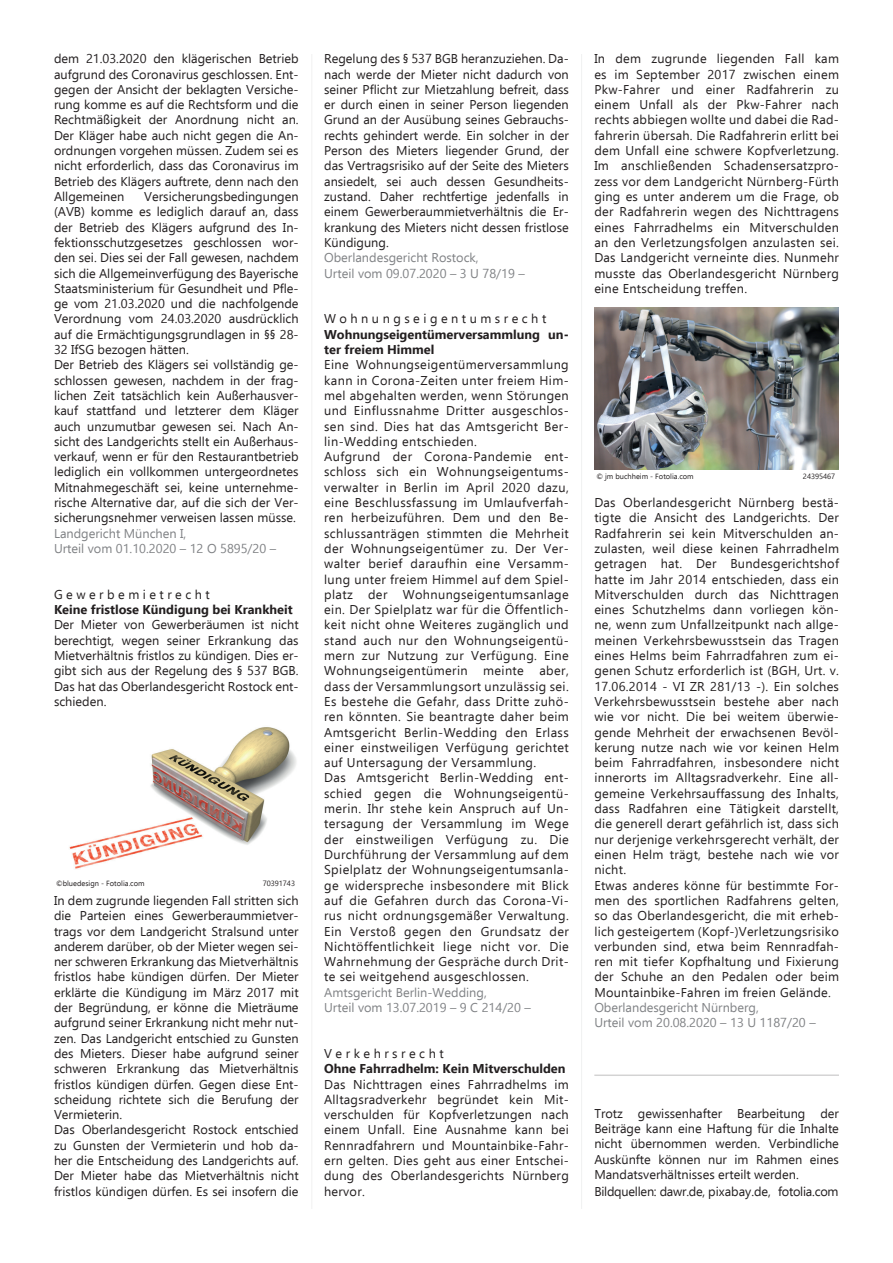
<style>
.page{position:relative;width:893px;height:1263px;background:#fff}
.page>*{position:absolute;margin:0;border:0;box-sizing:border-box;transform-origin:0 0}
.t1{font:12.75px/15.3px "Ebrima";letter-spacing:.02em;color:#231f20;text-align:justify}
.t2{font:12.75px/15.3px "Ebrima";color:#231f20}
.t3{font:12.75px/15.3px "Ebrima";color:#808285}
.t4{font:700 12.75px/15.3px "Ebrima";color:#231f20}
.t5{font:12.75px "Ebrima";letter-spacing:-.02em;color:#231f20}
.t6{font:7.5px "Ebrima";color:#231f20}
</style>
<div class="page">
<hr style="left:594px;top:1074px;width:245px;height:2px;background:#231f20">
<hr style="left:311px;top:54px;width:1px;height:1155px;background:#bcbdc0">
<hr style="left:581px;top:54px;width:1px;height:1155px;background:#bcbdc0">
<img style="left:69px;top:727px;width:228px;height:142px">
<img style="left:594px;top:308px;width:245px;height:162px">
<p class="t1" style="left:54px;top:51px;width:246px">dem 21.03.2020 den klägerischen Betrieb aufgrund des Coronavirus geschlossen. Ent&shy;gegen der Ansicht der beklagten Versiche&shy;rung komme es auf die Rechtsform und die Rechtmäßigkeit der Anordnung nicht an.<br>Der Kläger habe auch nicht gegen die An&shy;ordnungen vorgehen müssen. Zudem sei es nicht erforderlich, dass das Coronavirus im Betrieb des Klägers auftrete, denn nach den Allgemeinen</p>
<p class="t2" style="left:54px;top:188px;width:246px;text-indent:90px">Versicherungsbedingungen (AVB) komme es lediglich darauf an, dass der Betrieb des Klägers aufgrund des In&shy;fektionsschutzgesetzes geschlossen wor&shy;den sei. Dies sei der Fall gewesen, nachdem sich die Allgemeinverfügung des Bayerische Staatsministerium für Gesundheit und Pfle&shy;ge vom 21.03.2020 und die nachfolgende Verordnung vom 24.03.2020 ausdrücklich auf die Ermächtigungsgrundlagen in §§ 28- 32 IfSG bezogen hätten.<br>Der Betrieb des Klägers sei vollständig ge&shy;schlossen gewesen, nachdem in der frag&shy;lichen Zeit tatsächlich kein Außerhausver&shy;kauf stattfand und letzterer dem Kläger auch unzumutbar gewesen sei. Nach An&shy;sicht des Landgerichts stellt ein Außerhaus&shy;verkauf, wenn er für den Restaurantbetrieb lediglich ein vollkommen untergeordnetes Mitnahmegeschäft sei, keine unternehme&shy;rische Alternative dar, auf die sich der Ver&shy;sicherungsnehmer verweisen lassen müsse.</p>
<p class="t3" style="left:54px;top:525px;width:224px">Landgericht München I,<br>Urteil vom 01.10.2020 – 12 O 5895/20 –</p>
<p class="t1" style="left:54px;top:586px;width:157px">G e w e r b e m i e t r e c h t</p>
<p class="t4" style="left:54px;top:601px;width:240px">Keine fristlose Kündigung bei Krankheit</p>
<p class="t1" style="left:54px;top:617px;width:246px">Der Mieter von Gewerberäumen ist nicht berechtigt, wegen seiner Erkrankung das Mietverhältnis fristlos zu kündigen. Dies er&shy;gibt sich aus der Regelung des § 537 BGB.<br>Das hat das Oberlandesgericht Rostock ent&shy;schieden.</p>
<p class="t6" style="left:56px;top:877px;width:90px">©bluedesign - Fotolia.com</p>
<p class="t6" style="left:263px;top:877px;width:34px">70391743</p>
<p class="t2" style="left:54px;top:892px;width:246px">In dem zugrunde liegenden Fall stritten sich die Parteien eines Gewerberaummietver&shy;trags vor dem Landgericht Stralsund unter anderem darüber, ob der Mieter wegen sei&shy;ner schweren Erkrankung das Mietverhältnis fristlos habe kündigen dürfen. Der Mieter erklärte die Kündigung im März 2017 mit der Begründung, er könne die Mieträume aufgrund seiner Erkrankung nicht mehr nut&shy;zen. Das Landgericht entschied zu Gunsten des Mieters. Dieser habe aufgrund seiner schweren Erkrankung das Mietverhältnis fristlos kündigen dürfen. Gegen diese Ent&shy;scheidung richtete sich die Berufung der Vermieterin.<br>Das Oberlandesgericht Rostock entschied zu Gunsten der Vermieterin und hob da&shy;her die Entscheidung des Landgerichts auf.<br>Der Mieter habe das Mietverhältnis nicht fristlos kündigen dürfen. Es sei insofern die</p>
<p class="t1" style="left:324px;top:51px;width:246px">Regelung des § 537 BGB heranzuziehen. Da&shy;nach werde der Mieter nicht dadurch von seiner Pflicht zur Mietzahlung befreit, dass er durch einen in seiner Person liegenden Grund an der Ausübung seines Gebrauchs&shy;rechts gehindert werde. Ein solcher in der Person des Mieters liegender Grund, der das Vertragsrisiko auf der Seite des Mieters ansiedelt, sei auch dessen Gesundheits&shy;zustand. Daher rechtfertige jedenfalls in einem Gewerberaummietverhältnis die Er&shy;krankung des Mieters nicht dessen fristlose Kündigung.</p>
<p class="t3" style="left:324px;top:250px;width:202px">Oberlandesgericht Rostock,<br>Urteil vom 09.07.2020 – 3 U 78/19 –</p>
<p class="t1" style="left:324px;top:311px;width:224px">W o h n u n g s e i g e n t u m s r e c h t</p>
<p class="t4" style="left:324px;top:326px;width:246px">Wohnungseigentümerversammlung un&shy;ter freiem Himmel</p>
<p class="t1" style="left:324px;top:357px;width:246px;text-align:left">Eine Wohnungseigentümerversammlung kann in Corona-Zeiten unter freiem Him&shy;mel abgehalten werden, wenn Störungen und Einflussnahme Dritter ausgeschlos&shy;sen sind. Dies hat das Amtsgericht Ber&shy;lin-Wedding entschieden.<br>Aufgrund der Corona-Pandemie ent&shy;schloss sich ein Wohnungseigentums&shy;verwalter in Berlin im April 2020 dazu, eine Beschlussfassung im Umlaufverfah&shy;ren herbeizuführen. Dem und den Be&shy;schlussanträgen stimmten die Mehrheit der Wohnungseigentümer zu. Der Ver&shy;walter berief daraufhin eine Versamm&shy;lung unter freiem Himmel auf dem Spiel&shy;platz der Wohnungseigentumsanlage ein. Der Spielplatz war für die Öffentlich&shy;keit nicht ohne Weiteres zugänglich und stand auch nur den Wohnungseigentü&shy;mern zur Nutzung zur Verfügung. Eine Wohnungseigentümerin meinte aber, dass der Versammlungsort unzulässig sei.<br>Es bestehe die Gefahr, dass Dritte zuhö&shy;ren könnten. Sie beantragte daher beim Amtsgericht Berlin-Wedding den Erlass einer einstweiligen Verfügung gerichtet auf Untersagung der Versammlung.<br>Das Amtsgericht Berlin-Wedding ent&shy;schied gegen die Wohnungseigentü&shy;merin. Ihr stehe kein Anspruch auf Un&shy;tersagung der Versammlung im Wege der einstweiligen Verfügung zu. Die Durchführung der Versammlung auf dem Spielplatz der Wohnungseigentumsanla&shy;ge widerspreche insbesondere mit Blick auf die Gefahren durch das Corona-Vi&shy;rus nicht ordnungsgemäßer Verwaltung.<br>Ein Verstoß gegen den Grundsatz der Nichtöffentlichkeit liege nicht vor. Die Wahrnehmung der Gespräche durch Drit&shy;te sei weitgehend ausgeschlossen.</p>
<p class="t3" style="left:324px;top:984px;width:208px">Amtsgericht Berlin-Wedding,<br>Urteil vom 13.07.2019 – 9 C 214/20 –</p>
<p class="t1" style="left:324px;top:1045px;width:121px">V e r k e h r s r e c h t</p>
<p class="t4" style="left:324px;top:1060px;width:243px">Ohne Fahrradhelm: Kein Mitverschulden</p>
<p class="t1" style="left:324px;top:1076px;width:246px">Das Nichttragen eines Fahrradhelms im Alltagsradverkehr begründet kein Mit&shy;verschulden für Kopfverletzungen nach einem Unfall. Eine Ausnahme kann bei Rennradfahrern und Mountainbike-Fahr&shy;ern gelten. Dies geht aus einer Entschei&shy;dung des Oberlandesgerichts Nürnberg hervor.</p>
<p class="t1" style="left:594px;top:51px;width:246px">In dem zugrunde liegenden Fall kam es im September 2017 zwischen einem Pkw-Fahrer und einer Radfahrerin zu einem Unfall als der Pkw-Fahrer nach rechts abbiegen wollte und dabei die Rad&shy;fahrerin übersah. Die Radfahrerin erlitt bei dem Unfall eine schwere Kopfverletzung.<br>Im anschließenden Schadensersatzpro&shy;zess vor dem Landgericht Nürnberg-Fürth ging es unter anderem um die Frage, ob der Radfahrerin wegen des Nichttragens eines Fahrradhelms ein Mitverschulden an den Verletzungsfolgen anzulasten sei.<br>Das Landgericht verneinte dies. Nunmehr musste das Oberlandesgericht Nürnberg eine Entscheidung treffen.</p>
<p class="t6" style="left:596px;top:471px;width:99px">© jm buchheim - Fotolia.com</p>
<p class="t6" style="left:803px;top:471px;width:34px">24395467</p>
<p class="t1" style="left:594px;top:494px;width:246px;text-align:left">Das Oberlandesgericht Nürnberg bestä&shy;tigte die Ansicht des Landgerichts. Der Radfahrerin sei kein Mitverschulden an&shy;zulasten, weil diese keinen Fahrradhelm getragen hat. Der Bundesgerichtshof hatte im Jahr 2014 entschieden, dass ein Mitverschulden durch das Nichttragen eines Schutzhelms dann vorliegen kön&shy;ne, wenn zum Unfallzeitpunkt nach allge&shy;meinen Verkehrsbewusstsein das Tragen eines Helms beim Fahrradfahren zum ei&shy;genen Schutz erforderlich ist (BGH, Urt. v.<br>17.06.2014 - VI ZR 281/13 -). Ein solches Verkehrsbewusstsein bestehe aber nach wie vor nicht. Die bei weitem überwie&shy;gende Mehrheit der erwachsenen Bevöl&shy;kerung nutze nach wie vor keinen Helm beim Fahrradfahren, insbesondere nicht innerorts im Alltagsradverkehr. Eine all&shy;gemeine Verkehrsauffassung des Inhalts, dass Radfahren eine Tätigkeit darstellt, die generell derart gefährlich ist, dass sich nur derjenige verkehrsgerecht verhält, der einen Helm trägt, bestehe nach wie vor nicht.<br>Etwas anderes könne für bestimmte For&shy;men des sportlichen Radfahrens gelten, so das Oberlandesgericht, die mit erheb&shy;lich gesteigertem (Kopf-)Verletzungsrisiko verbunden sind, etwa beim Rennradfah&shy;ren mit tiefer Kopfhaltung und Fixierung der Schuhe an den Pedalen oder beim Mountainbike-Fahren im freien Gelände.</p>
<p class="t3" style="left:594px;top:999px;width:223px">Oberlandesgericht Nürnberg,<br>Urteil vom 20.08.2020 – 13 U 1187/20 –</p>
<p class="t1" style="left:594px;top:1105px;width:246px">Trotz gewissenhafter Bearbeitung der Beiträge kann eine Haftung für die Inhalte nicht übernommen werden. Verbindliche Auskünfte können nur im Rahmen eines Mandatsverhältnisses erteilt werden.</p>
<p class="t5" style="left:594px;top:1181px;width:246px">Bildquellen: dawr.de, pixabay.de, fotolia.com</p>
</div>
